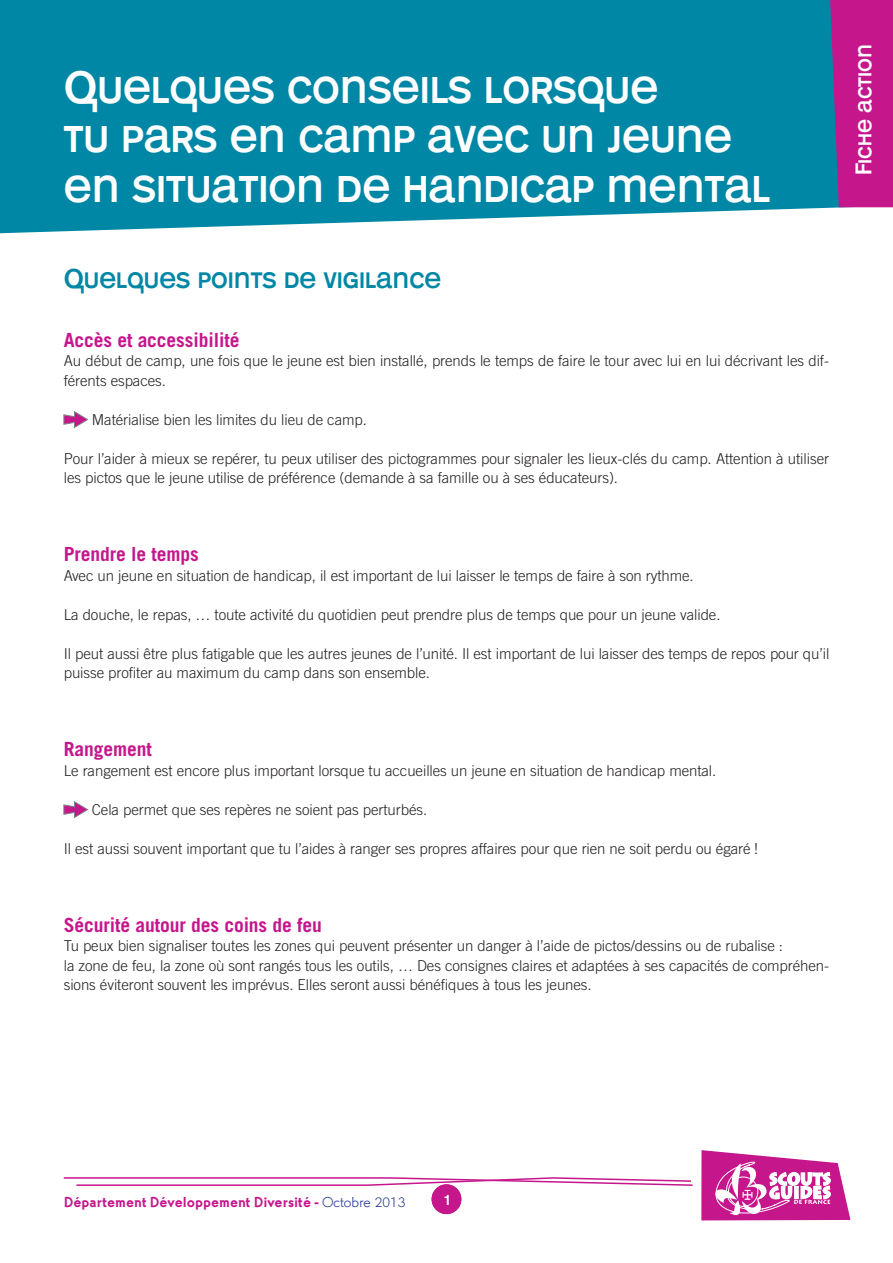
<style>
.page{position:relative;width:893px;height:1263px;background:#fff}
.page>*{position:absolute;margin:0;border:0;box-sizing:border-box;transform-origin:0 0}
.t1{font:45px/49.5px "Mono Alphabet";color:#fff}
.t2{font:27px "Mono Alphabet";color:#0087a5}
.t3{font:22.5px "Mono Alphabet";color:#fff}
.t4{font:700 19.5px "Trade Gothic";letter-spacing:-.005em;color:#c5168c}
.t5{font:300 15px/19.5px "Trade Gothic";letter-spacing:-.005em;color:#231f20}
.t6{font:700 15px "Martin Got URWTCE";color:#c5168c}
.t7{font:15px "Mono Alphabet";color:#fff}
.s1{font-weight:300;color:#263692}
</style>
<div class="page">
<svg style="left:701px;top:1150px;width:149px;height:70px"></svg>
<svg style="left:63px;top:1177px;width:630px;height:9px"></svg>
<svg style="left:64px;top:411px;width:24px;height:17px"></svg>
<svg style="left:64px;top:801px;width:24px;height:17px"></svg>
<div style="left:0;top:0;width:893px;height:233px;background:#0087a5"></div>
<svg style="left:830px;top:0;width:63px;height:207px;background:#b31f8e"></svg>
<div style="left:432px;top:1184px;width:29px;height:30px;background:#c5168c;border-radius:50%"></div>
<h1 class="t1" style="left:64px;top:63px;width:708px">QUELQUES CONSEILS LORSQUE<br>TU PARS EN CAMP AVEC UN JEUNE<br>EN SITUATION DE HANDICAP MENTAL</h1>
<h2 class="t2" style="left:64px;top:263px;width:379px">QUELQUES POINTS DE VIGILANCE</h2>
<h3 class="t4" style="left:64px;top:328px;width:177px">Accès et accessibilité</h3>
<p class="t5" style="left:64px;top:351px;width:767px">Au début de camp, une fois que le jeune est bien installé, prends le temps de faire le tour avec lui en lui décrivant les dif&shy;férents espaces.</p>
<p class="t5" style="left:92px;top:409px;width:277px">Matérialise bien les limites du lieu de camp.</p>
<p class="t5" style="left:64px;top:448px;width:767px">Pour l’aider à mieux se repérer, tu peux utiliser des pictogrammes pour signaler les lieux-clés du camp. Attention à utiliser les pictos que le jeune utilise de préférence (demande à sa famille ou à ses éducateurs).</p>
<h3 class="t4" style="left:64px;top:542px;width:137px">Prendre le temps</h3>
<p class="t5" style="left:64px;top:565px;width:631px">Avec un jeune en situation de handicap, il est important de lui laisser le temps de faire à son rythme.</p>
<p class="t5" style="left:64px;top:604px;width:658px">La douche, le repas, … toute activité du quotidien peut prendre plus de temps que pour un jeune valide.</p>
<p class="t5" style="left:64px;top:643px;width:767px">Il peut aussi être plus fatigable que les autres jeunes de l’unité. Il est important de lui laisser des temps de repos pour qu’il puisse profiter au maximum du camp dans son ensemble.</p>
<h3 class="t4" style="left:64px;top:737px;width:90px">Rangement</h3>
<p class="t5" style="left:64px;top:760px;width:654px">Le rangement est encore plus important lorsque tu accueilles un jeune en situation de handicap mental.</p>
<p class="t5" style="left:92px;top:799px;width:337px">Cela permet que ses repères ne soient pas perturbés.</p>
<p class="t5" style="left:64px;top:838px;width:696px">Il est aussi souvent important que tu l’aides à ranger ses propres affaires pour que rien ne soit perdu ou égaré !</p>
<h3 class="t4" style="left:64px;top:913px;width:260px">Sécurité autour des coins de feu</h3>
<p class="t5" style="left:64px;top:936px;width:767px">Tu peux bien signaliser toutes les zones qui peuvent présenter un danger à l’aide de pictos/dessins ou de rubalise :<br>la zone de feu, la zone où sont rangés tous les outils, … Des consignes claires et adaptées à ses capacités de compréhen&shy;sions éviteront souvent les imprévus. Elles seront aussi bénéfiques à tous les jeunes.</p>
<h3 class="t3" style="left:850px;top:175px;width:133px;rotate:-90deg">FICHE ACTION</h3>
<p class="t6" style="left:64px;top:1193px;width:343px">Département Développement Diversité - <span class="s1">Octobre 2013</span></p>
<p class="t7" style="left:443px;top:1191px;width:10px">41</p>
</div>
